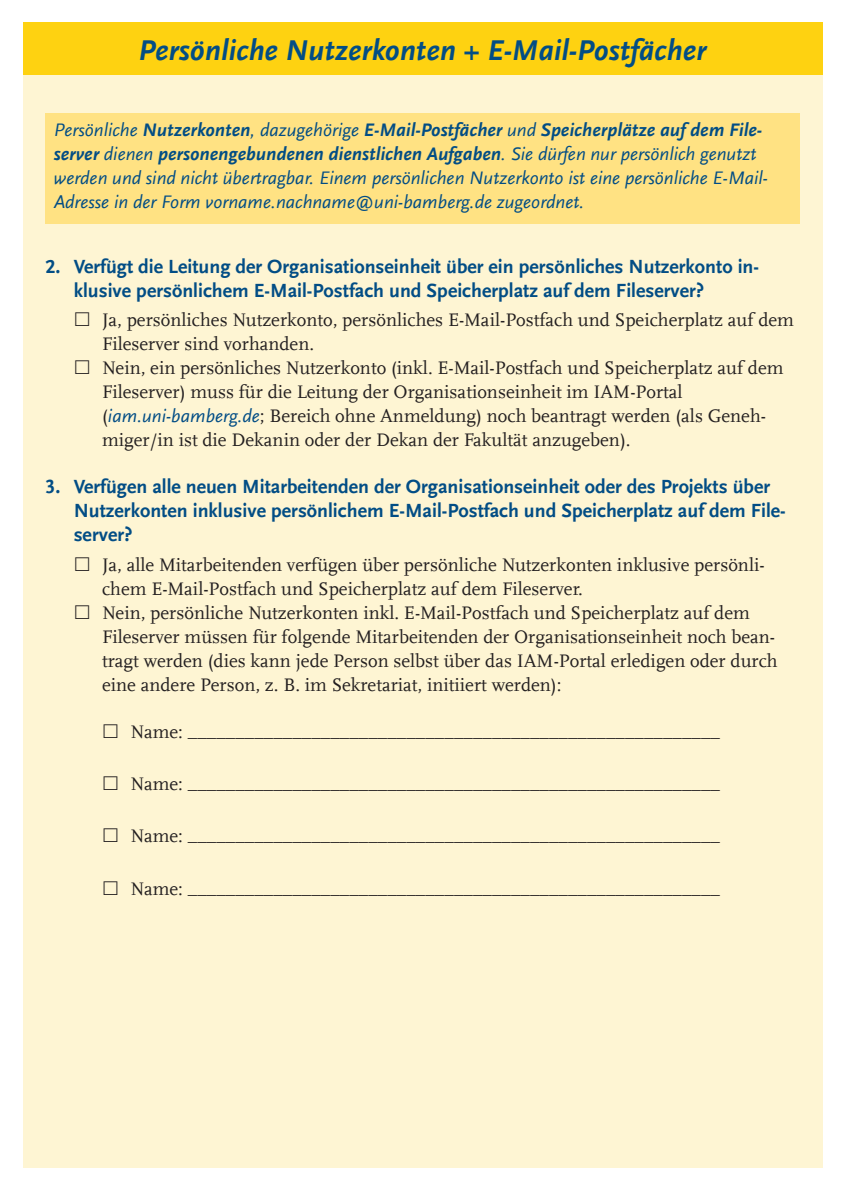
<style>
.page{position:relative;width:845px;height:1191px;background:#fff}
.page>*{position:absolute;margin:0;border:0;box-sizing:border-box;transform-origin:0 0}
.t1{font:italic 700 30px "UB Scala Sans";color:#024d85}
.t2{font:700 20px/24px "UB Scala Sans";color:#024d85}
.t3{font:19px/24px "UB Scala";color:#231f20}
.t4{font:italic 19px/24px "UB Scala Sans";color:#024d85}
.s1{font-weight:700}
.s2{font-family:"UB Scala Sans";font-style:italic;color:#024d85}
</style>
<div class="page">
<div style="left:23px;top:23px;width:799px;height:1145px;background:#fef5d3"></div>
<div style="left:23px;top:23px;width:799px;height:52px;background:#fed211"></div>
<div style="left:45px;top:113px;width:754px;height:111px;background:#ffe283"></div>
<h1 class="t1" style="left:139px;top:32px;width:569px">Persönliche Nutzerkonten + E-Mail-Postfächer</h1>
<p class="t4" style="left:54px;top:118px;width:716px">Persönliche <span class="s1">Nutzerkonten</span>, dazugehörige <span class="s1">E-Mail-Postfächer</span> und <span class="s1">Speicherplätze auf dem File&shy;server</span> dienen <span class="s1">personengebundenen dienstlichen Aufgaben</span>. Sie dürfen nur persönlich genutzt werden und sind nicht übertragbar. Einem persönlichen Nutzerkonto ist eine persönliche E-Mail-Adresse in der Form vorname.nachname@uni-bamberg.de zugeordnet.</p>
<p class="t2" style="left:74px;top:254px;width:687px;text-indent:-28px">2. Verfügt die Leitung der Organisationseinheit über ein persönliches Nutzerkonto in&shy;klusive persönlichem E-Mail-Postfach und Speicherplatz auf dem Fileserver?</p>
<p class="t3" style="left:102px;top:308px;width:693px">Ja, persönliches Nutzerkonto, persönliches E-Mail-Postfach und Speicherplatz auf dem Fileserver sind vorhanden.<br>Nein, ein persönliches Nutzerkonto (inkl. E-Mail-Postfach und Speicherplatz auf dem Fileserver) muss für die Leitung der Organisationseinheit im IAM-Portal (<span class="s2">iam.uni-bamberg.de</span>; Bereich ohne Anmeldung) noch beantragt werden (als Geneh&shy;miger/in ist die Dekanin oder der Dekan der Fakultät anzugeben).</p>
<p class="t2" style="left:74px;top:475px;width:713px;text-indent:-28px">3. Verfügen alle neuen Mitarbeitenden der Organisationseinheit oder des Projekts über<br>Nutzerkonten inklusive persönlichem E-Mail-Postfach und Speicherplatz auf dem File&shy;server?</p>
<p class="t3" style="left:102px;top:552px;width:677px">Ja, alle Mitarbeitenden verfügen über persönliche Nutzerkonten inklusive persönli&shy;chem E-Mail-Postfach und Speicherplatz auf dem Fileserver.<br>Nein, persönliche Nutzerkonten inkl. E-Mail-Postfach und Speicherplatz auf dem Fileserver müssen für folgende Mitarbeitenden der Organisationseinheit noch bean&shy;tragt werden (dies kann jede Person selbst über das IAM-Portal erledigen oder durch eine andere Person, z. B. im Sekretariat, initiiert werden):</p>
<p class="t3" style="left:130px;top:719px;width:591px">Name: ________________________________________________________</p>
<p class="t3" style="left:130px;top:771px;width:591px">Name: ________________________________________________________</p>
<p class="t3" style="left:130px;top:824px;width:591px">Name: ________________________________________________________</p>
<p class="t3" style="left:130px;top:876px;width:591px">Name: ________________________________________________________</p>
</div>
